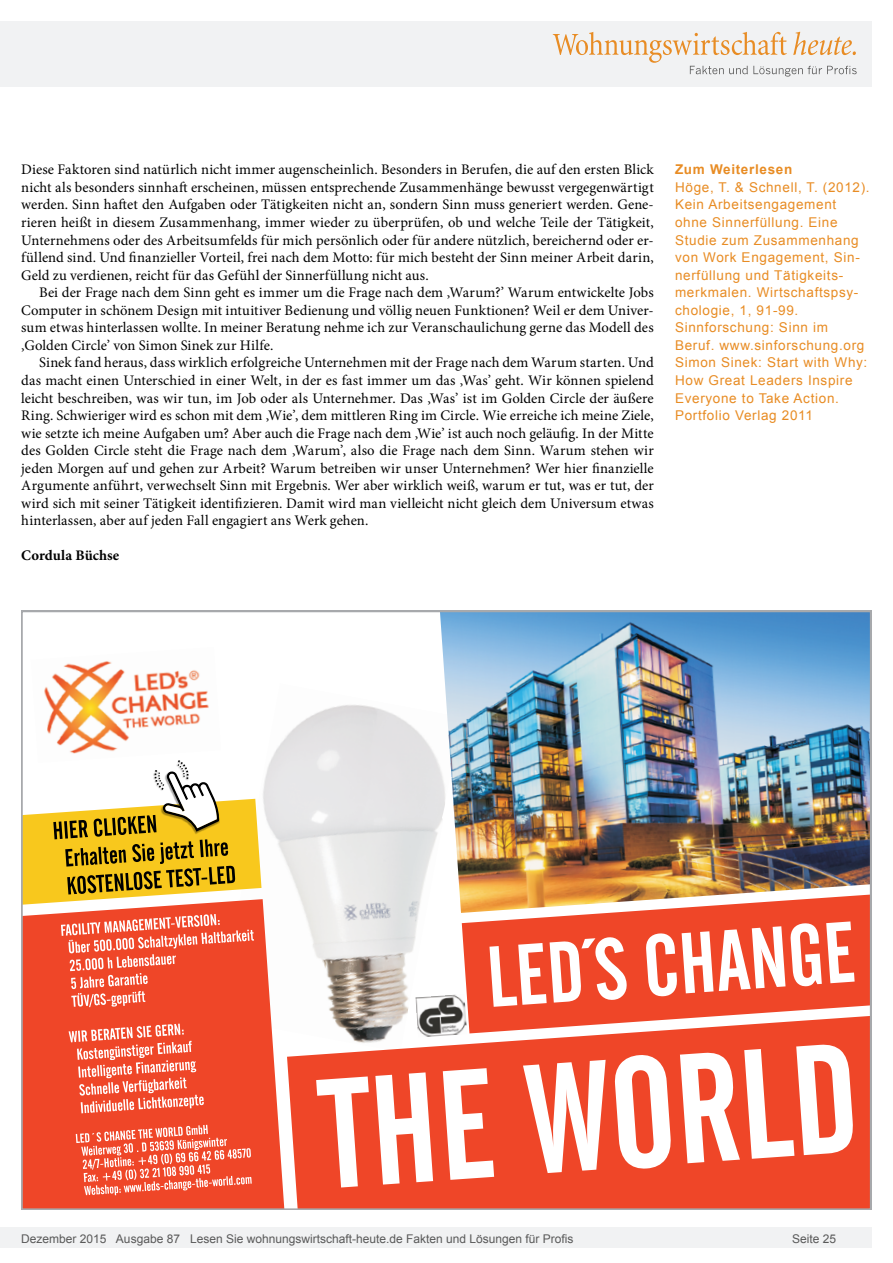
<style>
.page{position:relative;width:893px;height:1263px;background:#fff}
.page>*{position:absolute;margin:0;border:0;box-sizing:border-box;transform-origin:0 0}
.Fliesstext{font:14.7px/17.5px "Minion Pro";letter-spacing:.005em;color:#000;text-align:justify}
.Fließtext_erste_Zeil{font:14.7px/17.5px "Minion Pro";letter-spacing:.005em;color:#000;text-align:justify}
.AUTOR{font:700 14.7px "Minion Pro";letter-spacing:.005em;color:#000}
.Info{font:13.5px/17.5px "Arial";letter-spacing:.05em;color:#e88c24}
.Info-2{font:700 13.5px "Arial";letter-spacing:.05em;color:#e88c24}
.t1{font:12px "Arial";color:#595959}
</style>
<div class="page">
<div style="left:0;top:1227px;width:872px;height:20px;background:#f1f2f3"></div>
<div style="left:0;top:21px;width:872px;height:66px;background:#f1f2f3"></div>
<svg style="left:553px;top:32px;width:304px;height:45px"></svg>
<img style="left:21px;top:611px;width:850px;height:599px">
<svg style="left:489px;top:921px;width:366px;height:86px"></svg>
<svg style="left:61px;top:914px;width:193px;height:93px;background:#f1644b"></svg>
<svg style="left:316px;top:1044px;width:537px;height:143px;fill:#ef4628"></svg>
<svg style="left:21px;top:759px;width:240px;height:146px"></svg>
<svg style="left:76px;top:1125px;width:176px;height:70px;background:#f26f58"></svg>
<svg style="left:69px;top:1024px;width:135px;height:89px;background:#f26e56"></svg>
<img style="left:415px;top:994px;width:52px;height:43px">
<p class="Fließtext_erste_Zeil" style="left:21px;top:161px;width:634px">Diese Faktoren sind natürlich nicht immer augenscheinlich. Besonders in Berufen, die auf den ersten Blick nicht als besonders sinnhaft erscheinen, müssen entsprechende Zusammenhänge bewusst vergegenwärtigt werden. Sinn haftet den Aufgaben oder Tätigkeiten nicht an, sondern Sinn muss generiert werden. Gene&shy;rieren heißt in diesem Zusammenhang, immer wieder zu überprüfen, ob und welche Teile der Tätigkeit, Unternehmens oder des Arbeitsumfelds für mich persönlich oder für andere nützlich, bereichernd oder er&shy;füllend sind. Und finanzieller Vorteil, frei nach dem Motto: für mich besteht der Sinn meiner Arbeit darin, Geld zu verdienen, reicht für das Gefühl der Sinnerfüllung nicht aus.</p>
<p class="Fliesstext" style="left:21px;top:284px;width:634px;text-indent:18px">Bei der Frage nach dem Sinn geht es immer um die Frage nach dem ‚Warum?’ Warum entwickelte Jobs Computer in schönem Design mit intuitiver Bedienung und völlig neuen Funktionen? Weil er dem Univer&shy;sum etwas hinterlassen wollte. In meiner Beratung nehme ich zur Veranschaulichung gerne das Modell des ‚Golden Circle’ von Simon Sinek zur Hilfe.</p>
<p class="Fliesstext" style="left:21px;top:354px;width:634px;text-indent:18px">Sinek fand heraus, dass wirklich erfolgreiche Unternehmen mit der Frage nach dem Warum starten. Und das macht einen Unterschied in einer Welt, in der es fast immer um das ‚Was’ geht. Wir können spielend leicht beschreiben, was wir tun, im Job oder als Unternehmer. Das ‚Was’ ist im Golden Circle der äußere Ring. Schwieriger wird es schon mit dem ‚Wie’, dem mittleren Ring im Circle. Wie erreiche ich meine Ziele, wie setzte ich meine Aufgaben um? Aber auch die Frage nach dem ‚Wie’ ist auch noch geläufig. In der Mitte des Golden Circle steht die Frage nach dem ‚Warum’, also die Frage nach dem Sinn. Warum stehen wir jeden Morgen auf und gehen zur Arbeit? Warum betreiben wir unser Unternehmen? Wer hier finanzielle Argumente anführt, verwechselt Sinn mit Ergebnis. Wer aber wirklich weiß, warum er tut, was er tut, der wird sich mit seiner Tätigkeit identifizieren. Damit wird man vielleicht nicht gleich dem Universum etwas hinterlassen, aber auf jeden Fall engagiert ans Werk gehen.</p>
<p class="AUTOR" style="left:21px;top:545px;width:100px">Cordula Büchse</p>
<p class="Info-2" style="left:675px;top:161px;width:119px">Zum Weiterlesen</p>
<p class="Info" style="left:675px;top:178px;width:196px">Höge, T. &amp; Schnell, T. (2012).<br>Kein Arbeitsengagement ohne Sinnerfüllung. Eine<br>Studie zum Zusammenhang von Work Engagement, Sin&shy;nerfüllung und Tätigkeits&shy;merkmalen. Wirtschaftspsy&shy;chologie, 1, 91-99.</p>
<p class="Info" style="left:675px;top:319px;width:191px">Sinnforschung: Sinn im<br>Beruf. www.sinforschung.org</p>
<p class="Info" style="left:675px;top:354px;width:194px">Simon Sinek: Start with Why:<br>How Great Leaders Inspire<br>Everyone to Take Action.<br>Portfolio Verlag 2011</p>
<p class="t1" style="left:21px;top:1230px;width:554px">Dezember 2015 Ausgabe 87 Lesen Sie wohnungswirtschaft-heute.de Fakten und Lösungen für Profis</p>
<p class="t1" style="left:792px;top:1231px;width:46px">Seite 25</p>
</div>
